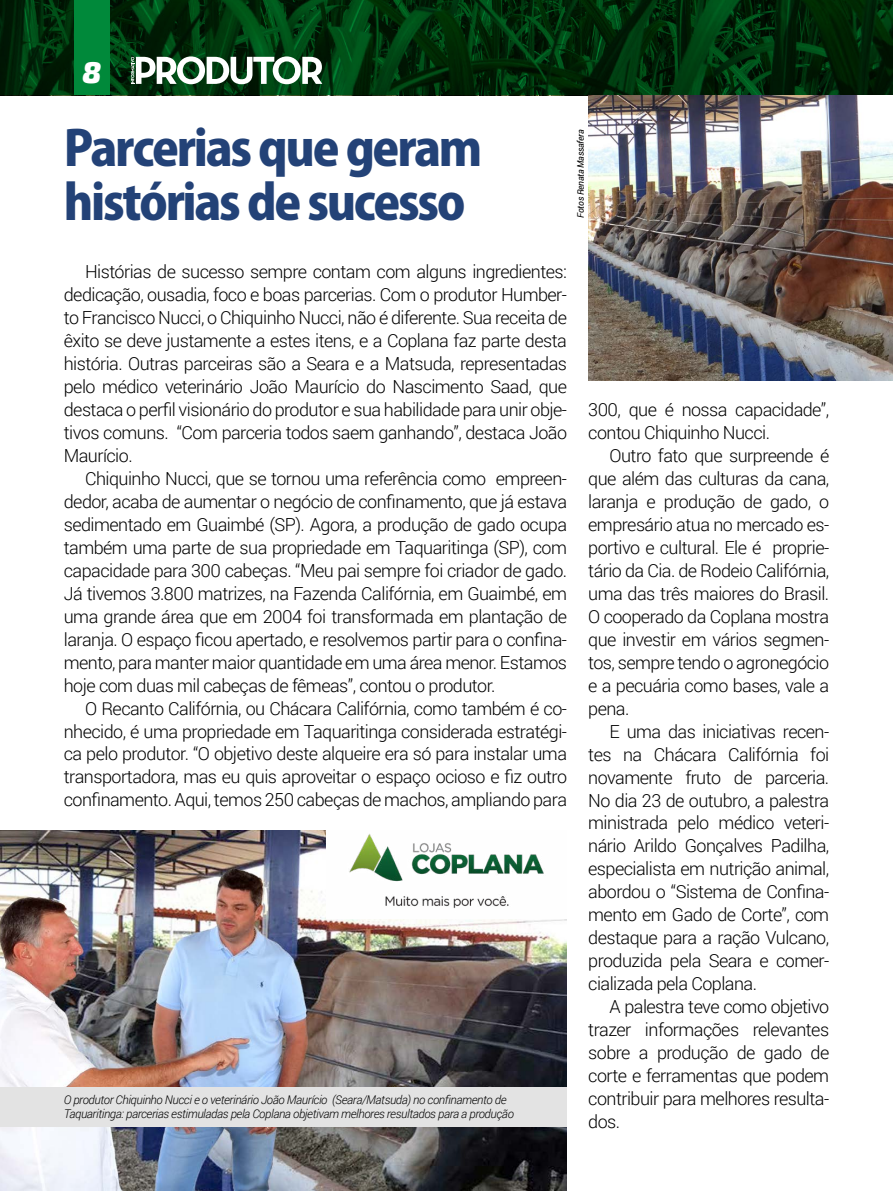
<style>
.page{position:relative;width:893px;height:1191px;background:#fff}
.page>*{position:absolute;margin:0;border:0;box-sizing:border-box;transform-origin:0 0}
.t1{font:800 48px/54px "Koz Go Pro";letter-spacing:-.05em;color:#234277}
.t2{font:italic 900 30px "Exo 2";color:#fff}
.t3{font:300 18px/23px "Roboto";letter-spacing:-.03em;color:#000;text-align:justify}
.t4{font:italic 300 12px/14px "Roboto";letter-spacing:-.03em;color:#000}
.t5{font:italic 9px "Roboto";letter-spacing:-.03em;color:#000}
</style>
<div class="page">
<svg style="left:0;top:0;width:893px;height:95px"></svg>
<div style="left:74px;top:0;width:36px;height:95px;background:#00893a"></div>
<svg style="left:131px;top:56px;width:191px;height:28px"></svg>
<img style="left:0;top:830px;width:567px;height:361px">
<img style="left:588px;top:96px;width:305px;height:285px">
<img style="left:326px;top:830px;width:241px;height:95px">
<div style="left:0;top:1087px;width:567px;height:40px;background:#e3e3e3"></div>
<h2 class="t2" style="left:83px;top:54px;width:21px">8</h2>
<h1 class="t1" style="left:64px;top:125px;width:420px">Parcerias que geram histórias de sucesso</h1>
<p class="t5" style="left:574px;top:218px;width:90px;rotate:-90deg">Fotos Renata Massafera</p>
<p class="t3" style="left:64px;top:260px;width:505px;text-indent:21px">Histórias de sucesso sempre contam com alguns ingredientes: dedicação, ousadia, foco e boas parcerias. Com o produtor Humber&shy;to Francisco Nucci, o Chiquinho Nucci, não é diferente. Sua receita de êxito se deve justamente a estes itens, e a Coplana faz parte desta história. Outras parceiras são a Seara e a Matsuda, representadas pelo médico veterinário João Maurício do Nascimento Saad, que destaca o perfil visionário do produtor e sua habilidade para unir obje&shy;tivos comuns. “Com parceria todos saem ganhando”, destaca João Maurício.</p>
<p class="t3" style="left:64px;top:466px;width:505px;text-indent:21px">Chiquinho Nucci, que se tornou uma referência como empreen&shy;dedor, acaba de aumentar o negócio de confinamento, que já estava sedimentado em Guaimbé (SP). Agora, a produção de gado ocupa também uma parte de sua propriedade em Taquaritinga (SP), com capacidade para 300 cabeças. “Meu pai sempre foi criador de gado.<br>Já tivemos 3.800 matrizes, na Fazenda Califórnia, em Guaimbé, em uma grande área que em 2004 foi transformada em plantação de laranja. O espaço ficou apertado, e resolvemos partir para o confina&shy;mento, para manter maior quantidade em uma área menor. Estamos hoje com duas mil cabeças de fêmeas”, contou o produtor.</p>
<p class="t3" style="left:64px;top:696px;width:505px;text-indent:21px">O Recanto Califórnia, ou Chácara Califórnia, como também é co&shy;nhecido, é uma propriedade em Taquaritinga considerada estratégi&shy;ca pelo produtor. “O objetivo deste alqueire era só para instalar uma transportadora, mas eu quis aproveitar o espaço ocioso e fiz outro confinamento. Aqui, temos 250 cabeças de machos, ampliando para</p>
<p class="t4" style="left:64px;top:1092px;width:452px">O produtor Chiquinho Nucci e o veterinário João Maurício (Seara/Matsuda) no confinamento de<br>Taquaritinga: parcerias estimuladas pela Coplana objetivam melhores resultados para a produção</p>
<p class="t3" style="left:588px;top:398px;width:242px">300, que é nossa capacidade”, contou Chiquinho Nucci.</p>
<p class="t3" style="left:588px;top:443px;width:243px;text-indent:21px">Outro fato que surpreende é que além das culturas da cana, laranja e produção de gado, o empresário atua no mercado es&shy;portivo e cultural. Ele é proprie&shy;tário da Cia. de Rodeio Califórnia, uma das três maiores do Brasil.<br>O cooperado da Coplana mostra que investir em vários segmen&shy;tos, sempre tendo o agronegócio e a pecuária como bases, vale a pena.</p>
<p class="t3" style="left:588px;top:719px;width:243px;text-indent:21px">E uma das iniciativas recen&shy;tes na Chácara Califórnia foi novamente fruto de parceria.<br>No dia 23 de outubro, a palestra ministrada pelo médico veteri&shy;nário Arildo Gonçalves Padilha, especialista em nutrição animal, abordou o “Sistema de Confina&shy;mento em Gado de Corte”, com destaque para a ração Vulcano, produzida pela Seara e comer&shy;cializada pela Coplana.</p>
<p class="t3" style="left:588px;top:994px;width:243px;text-indent:21px">A palestra teve como objetivo trazer informações relevantes sobre a produção de gado de corte e ferramentas que podem contribuir para melhores resulta&shy;dos.</p>
</div>
